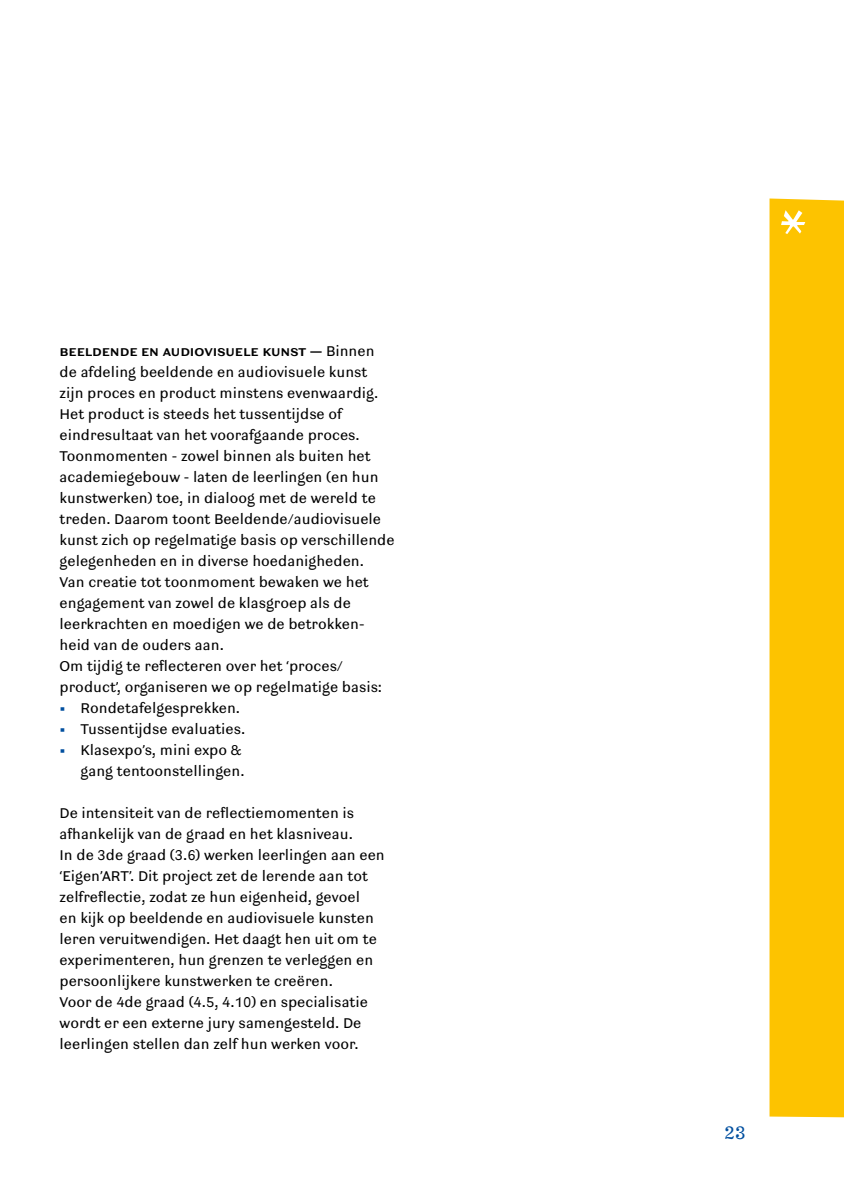
<style>
.page{position:relative;width:844px;height:1191px;background:#fff}
.page>*{position:absolute;margin:0;border:0;box-sizing:border-box;transform-origin:0 0}
.t1{font:63px "Mercurius MT Std Bold Script";color:#fff}
.t2{font:17.5px "Farao";color:#004f9f}
.t3{font:15.75px/21px "Ludwig Pro Blond";color:#000}
.t4{font:600 15.75px "Ludwig Pro";color:#000}
.s1{font-family:"Ludwig Pro Blond";font-weight:400}
.s2{font-family:"Ludwig Pro";font-weight:700;color:#004f9f}
</style>
<div class="page">
<div style="left:769px;top:198px;width:74px;height:919px;background:#fdc300"></div>
<p class="t4" style="left:60px;top:340px;width:316px">Beeldende en audiovisuele kunst — <span class="s1">Binnen</span></p>
<p class="t3" style="left:60px;top:361px;width:336px">de afdeling beeldende en audiovisuele kunst zijn proces en product minstens evenwaardig.<br>Het product is steeds het tussentijdse of eindresultaat van het voorafgaande proces.<br>Toonmomenten - zowel binnen als buiten het academiegebouw - laten de leerlingen (en hun kunstwerken) toe, in dialoog met de wereld te treden. Daarom toont Beeldende/audiovisuele kunst zich op regelmatige basis op verschillende gelegenheden en in diverse hoedanigheden.<br>Van creatie tot toonmoment bewaken we het engagement van zowel de klasgroep als de leerkrachten en moedigen we de betrokken&shy;heid van de ouders aan.<br>Om tijdig te reflecteren over het ‘proces/ product’, organiseren we op regelmatige basis:</p>
<p class="t3" style="left:60px;top:697px;width:182px"><span class="s2">•</span> Rondetafelgesprekken.</p>
<p class="t3" style="left:60px;top:718px;width:187px"><span class="s2">•</span> Tussentijdse evaluaties.</p>
<p class="t3" style="left:60px;top:739px;width:186px;text-align:right"><span class="s2">•</span> Klasexpo’s, mini expo &amp; gang tentoonstellingen.</p>
<p class="t3" style="left:60px;top:802px;width:327px">De intensiteit van de reflectiemomenten is afhankelijk van de graad en het klasniveau.<br>In de 3de graad (3.6) werken leerlingen aan een ‘Eigen’ART’. Dit project zet de lerende aan tot zelfreflectie, zodat ze hun eigenheid, gevoel<br>en kijk op beeldende en audiovisuele kunsten leren veruitwendigen. Het daagt hen uit om te experimenteren, hun grenzen te verleggen en persoonlijkere kunstwerken te creëren.<br>Voor de 4de graad (4.5, 4.10) en specialisatie wordt er een externe jury samengesteld. De leerlingen stellen dan zelf hun werken voor.</p>
<h1 class="t1" style="left:777px;top:196px;width:30px">*</h1>
<p class="t2" style="left:724px;top:1123px;width:23px">23</p>
</div>
